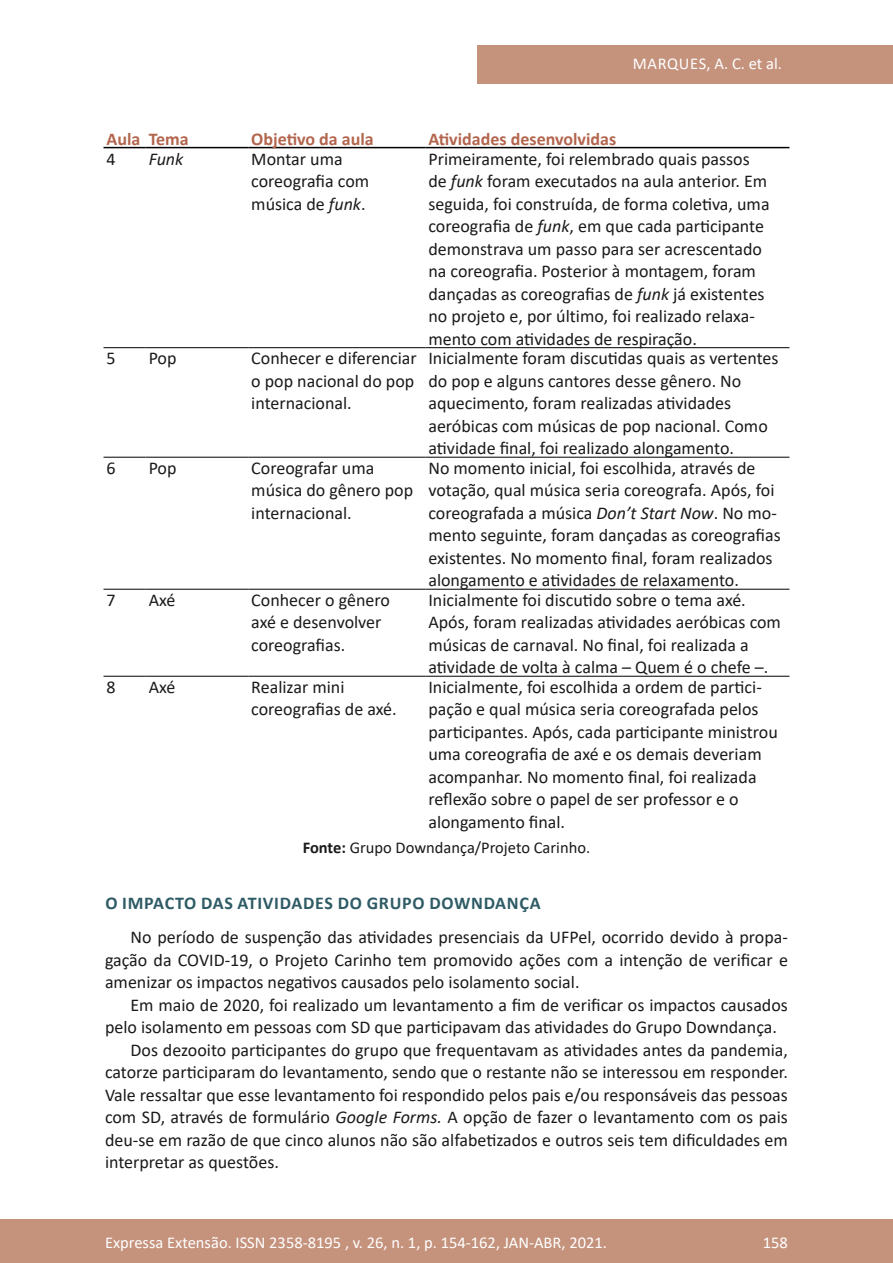
<style>
.page{position:relative;width:893px;height:1263px;background:#fff}
.page>*{position:absolute;margin:0;border:0;box-sizing:border-box;transform-origin:0 0}
.Tabela{font:18px/22.5px "Calibri";color:#1a1a1a}
.texto{font:18px/22.5px "Calibri";color:#1a1a1a;text-align:justify}
.Cabeçalho{font:700 18px "Calibri";color:#b3654d}
.subtitulo{font:700 18px "Calibri";letter-spacing:.04em;color:#2e5b65}
.Tabela-2{font:italic 18px "Calibri";color:#1a1a1a}
.t1{font:16.5px "Calibri";color:#fff}
.legenda{font:16.5px "Calibri";color:#1a1a1a}
.t2{font:16.5px "Calibri";letter-spacing:.035em;color:#fff}
.s1{font-style:italic}
.s2{font-weight:700}
</style>
<div class="page">
<div style="left:0;top:1219px;width:893px;height:44px;background:#c5927c"></div>
<div style="left:477px;top:45px;width:416px;height:39px;background:#c5927c"></div>
<hr style="left:104px;top:147px;width:42px;height:1px;background:#000">
<hr style="left:146px;top:147px;width:102px;height:1px;background:#000">
<hr style="left:248px;top:147px;width:177px;height:1px;background:#000">
<hr style="left:425px;top:147px;width:364px;height:1px;background:#000">
<hr style="left:104px;top:347px;width:42px;height:1px;background:#000">
<hr style="left:146px;top:347px;width:102px;height:1px;background:#000">
<hr style="left:248px;top:347px;width:177px;height:1px;background:#000">
<hr style="left:425px;top:347px;width:364px;height:1px;background:#000">
<hr style="left:104px;top:457px;width:42px;height:1px;background:#000">
<hr style="left:146px;top:457px;width:102px;height:1px;background:#000">
<hr style="left:248px;top:457px;width:177px;height:1px;background:#000">
<hr style="left:425px;top:457px;width:364px;height:1px;background:#000">
<hr style="left:104px;top:589px;width:42px;height:1px;background:#000">
<hr style="left:146px;top:589px;width:102px;height:1px;background:#000">
<hr style="left:248px;top:589px;width:177px;height:1px;background:#000">
<hr style="left:425px;top:589px;width:364px;height:1px;background:#000">
<hr style="left:104px;top:676px;width:42px;height:1px;background:#000">
<hr style="left:146px;top:676px;width:102px;height:1px;background:#000">
<hr style="left:248px;top:676px;width:177px;height:1px;background:#000">
<hr style="left:425px;top:676px;width:364px;height:1px;background:#000">
<p class="t2" style="left:633px;top:52px;width:151px">MARQUES, A. C. et al.</p>
<p class="Cabeçalho" style="left:107px;top:126px;width:35px">Aula</p>
<p class="Cabeçalho" style="left:149px;top:126px;width:41px">Tema</p>
<p class="Cabeçalho" style="left:251px;top:126px;width:124px">Objetivo da aula</p>
<p class="Cabeçalho" style="left:428px;top:126px;width:189px">Atividades desenvolvidas</p>
<p class="Tabela" style="left:107px;top:147px;width:11px">4</p>
<p class="Tabela-2" style="left:149px;top:146px;width:36px">Funk</p>
<p class="Tabela" style="left:251px;top:147px;width:119px">Montar uma coreografia com música de <span class="s1">funk</span>.</p>
<p class="Tabela" style="left:428px;top:147px;width:343px">Primeiramente, foi relembrado quais passos de <span class="s1">funk</span> foram executados na aula anterior. Em seguida, foi construída, de forma coletiva, uma coreografia de <span class="s1">funk</span>, em que cada participante demonstrava um passo para ser acrescentado na coreografia. Posterior à montagem, foram dançadas as coreografias de <span class="s1">funk</span> já existentes no projeto e, por último, foi realizado relaxa&shy;mento com atividades de respiração.</p>
<p class="Tabela" style="left:107px;top:346px;width:11px">5</p>
<p class="Tabela" style="left:149px;top:346px;width:29px">Pop</p>
<p class="Tabela" style="left:251px;top:346px;width:167px">Conhecer e diferenciar o pop nacional do pop internacional.</p>
<p class="Tabela" style="left:428px;top:346px;width:352px">Inicialmente foram discutidas quais as vertentes do pop e alguns cantores desse gênero. No aquecimento, foram realizadas atividades aeróbicas com músicas de pop nacional. Como atividade final, foi realizado alongamento.</p>
<p class="Tabela" style="left:107px;top:456px;width:11px">6</p>
<p class="Tabela" style="left:149px;top:456px;width:29px">Pop</p>
<p class="Tabela" style="left:251px;top:456px;width:163px">Coreografar uma música do gênero pop internacional.</p>
<p class="Tabela" style="left:428px;top:456px;width:354px">No momento inicial, foi escolhida, através de votação, qual música seria coreografa. Após, foi coreografada a música <span class="s1">Don’t Start Now</span>. No mo&shy;mento seguinte, foram dançadas as coreografias existentes. No momento final, foram realizados alongamento e atividades de relaxamento.</p>
<p class="Tabela" style="left:107px;top:588px;width:11px">7</p>
<p class="Tabela" style="left:149px;top:588px;width:28px">Axé</p>
<p class="Tabela" style="left:251px;top:588px;width:140px">Conhecer o gênero axé e desenvolver coreografias.</p>
<p class="Tabela" style="left:428px;top:588px;width:354px">Inicialmente foi discutido sobre o tema axé.<br>Após, foram realizadas atividades aeróbicas com músicas de carnaval. No final, foi realizada a atividade de volta à calma – Quem é o chefe –.</p>
<p class="Tabela" style="left:107px;top:675px;width:11px">8</p>
<p class="Tabela" style="left:149px;top:675px;width:28px">Axé</p>
<p class="Tabela" style="left:251px;top:675px;width:147px">Realizar mini coreografias de axé.</p>
<p class="Tabela" style="left:428px;top:675px;width:351px">Inicialmente, foi escolhida a ordem de partici&shy;pação e qual música seria coreografada pelos participantes. Após, cada participante ministrou uma coreografia de axé e os demais deveriam acompanhar. No momento final, foi realizada reflexão sobre o papel de ser professor e o alongamento final.</p>
<p class="legenda" style="left:303px;top:836px;width:289px"><span class="s2">Fonte:</span> Grupo Downdança/Projeto Carinho.</p>
<p class="subtitulo" style="left:105px;top:890px;width:437px">O IMPACTO DAS ATIVIDADES DO GRUPO DOWNDANÇA</p>
<p class="texto" style="left:105px;top:925px;width:684px;text-indent:26px">No período de suspenção das atividades presenciais da UFPel, ocorrido devido à propa&shy;gação da COVID-19, o Projeto Carinho tem promovido ações com a intenção de verificar e amenizar os impactos negativos causados pelo isolamento social.</p>
<p class="texto" style="left:105px;top:993px;width:684px;text-indent:26px">Em maio de 2020, foi realizado um levantamento a fim de verificar os impactos causados pelo isolamento em pessoas com SD que participavam das atividades do Grupo Downdança.</p>
<p class="texto" style="left:105px;top:1038px;width:684px;text-indent:26px">Dos dezooito participantes do grupo que frequentavam as atividades antes da pandemia, catorze participaram do levantamento, sendo que o restante não se interessou em responder.<br>Vale ressaltar que esse levantamento foi respondido pelos pais e/ou responsáveis das pessoas com SD, através de formulário <span class="s1">Google Forms.</span> A opção de fazer o levantamento com os pais deu-se em razão de que cinco alunos não são alfabetizados e outros seis tem dificuldades em interpretar as questões.</p>
<p class="t1" style="left:105px;top:1230px;width:503px">Expressa Extensão. ISSN 2358-8195 , v. 26, n. 1, p. 154-162, JAN-ABR, 2021.</p>
<p class="t1" style="left:763px;top:1230px;width:27px">158</p>
</div>
